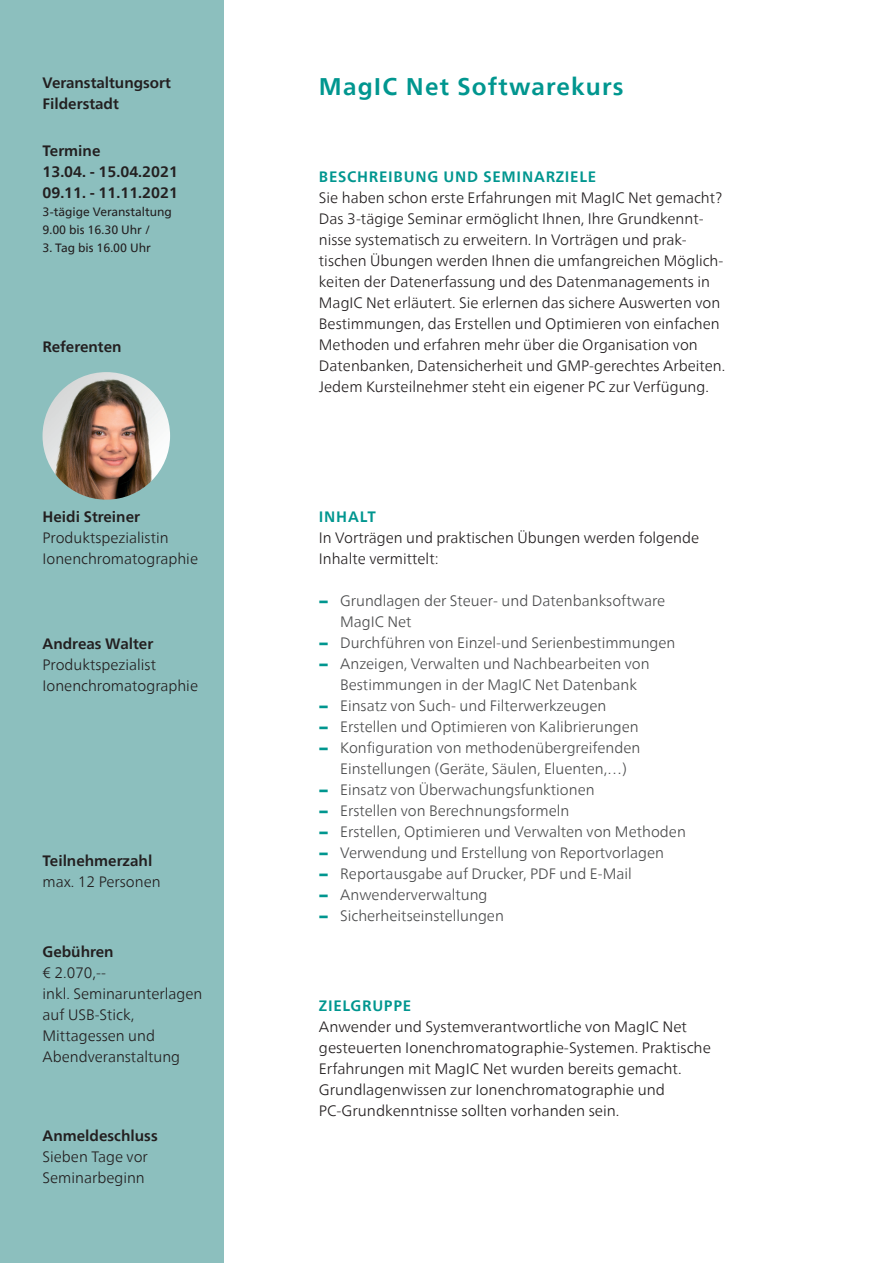
<style>
.page{position:relative;width:893px;height:1263px;background:#fff}
.page>*{position:absolute;margin:0;border:0;box-sizing:border-box;transform-origin:0 0}
.Subtitle_16_20_50pt{font:700 24px "Neue Frutiger World";letter-spacing:.05em;color:#00968f}
.Copy_10_14pt_light{font:300 15px/21px "Neue Frutiger World";color:#231f20}
.t1{font:300 15px/21px "Neue Frutiger World";color:#4b4c4d;text-align:center}
.Intro_10_14pt_bold{font:700 15px "Neue Frutiger World";color:#231f20}
._10_14_50pt_bold_ver{font:700 15px "Neue Frutiger World";letter-spacing:.05em;color:#00968f}
.Insert_8_12pt_regula{font:12px "Neue Frutiger World";color:#231f20}
.s1{font-family:"Neue Frutiger World Xtra Blk";font-weight:400;color:#00968f}
</style>
<div class="page">
<div style="left:0;top:0;width:223px;height:1263px;background:#8cbfbe"></div>
<img style="left:43px;top:372px;width:127px;height:128px;border-radius:64px">
<p class="Intro_10_14pt_bold" style="left:43px;top:70px;width:130px">Veranstaltungsort</p>
<p class="Intro_10_14pt_bold" style="left:43px;top:91px;width:78px">Filderstadt</p>
<p class="Intro_10_14pt_bold" style="left:43px;top:138px;width:59px">Termine</p>
<p class="Intro_10_14pt_bold" style="left:43px;top:159px;width:137px">13.04. - 15.04.2021</p>
<p class="Intro_10_14pt_bold" style="left:43px;top:180px;width:137px">09.11. - 11.11.2021</p>
<p class="Insert_8_12pt_regula" style="left:43px;top:203px;width:131px">3-tägige Veranstaltung</p>
<p class="Insert_8_12pt_regula" style="left:43px;top:221px;width:110px">9.00 bis 16.30 Uhr /</p>
<p class="Insert_8_12pt_regula" style="left:43px;top:239px;width:110px">3. Tag bis 16.00 Uhr</p>
<p class="Intro_10_14pt_bold" style="left:43px;top:333px;width:81px">Referenten</p>
<p class="Intro_10_14pt_bold" style="left:43px;top:503px;width:99px">Heidi Streiner</p>
<p class="Copy_10_14pt_light" style="left:43px;top:527px;width:128px">Produktspezialistin</p>
<p class="Copy_10_14pt_light" style="left:43px;top:548px;width:157px">Ionenchromatographie</p>
<p class="Intro_10_14pt_bold" style="left:43px;top:631px;width:112px">Andreas Walter</p>
<p class="Copy_10_14pt_light" style="left:43px;top:655px;width:115px">Produktspezialist</p>
<p class="Copy_10_14pt_light" style="left:43px;top:676px;width:157px">Ionenchromatographie</p>
<p class="Intro_10_14pt_bold" style="left:43px;top:848px;width:111px">Teilnehmerzahl</p>
<p class="Copy_10_14pt_light" style="left:43px;top:872px;width:120px">max. 12 Personen</p>
<p class="Intro_10_14pt_bold" style="left:43px;top:938px;width:73px">Gebühren</p>
<p class="Copy_10_14pt_light" style="left:43px;top:962px;width:65px">€ 2.070,--</p>
<p class="Copy_10_14pt_light" style="left:43px;top:983px;width:161px">inkl. Seminarunterlagen</p>
<p class="Copy_10_14pt_light" style="left:43px;top:1004px;width:93px">auf USB-Stick,</p>
<p class="Copy_10_14pt_light" style="left:43px;top:1025px;width:114px">Mittagessen und</p>
<p class="Copy_10_14pt_light" style="left:43px;top:1046px;width:139px">Abendveranstaltung</p>
<p class="Intro_10_14pt_bold" style="left:43px;top:1122px;width:117px">Anmeldeschluss</p>
<p class="Copy_10_14pt_light" style="left:43px;top:1146px;width:107px">Sieben Tage vor</p>
<p class="Copy_10_14pt_light" style="left:43px;top:1167px;width:104px">Seminarbeginn</p>
<p class="Subtitle_16_20_50pt" style="left:319px;top:66px;width:306px">MagIC Net Softwarekurs</p>
<p class="_10_14_50pt_bold_ver" style="left:319px;top:163px;width:279px">BESCHREIBUNG UND SEMINARZIELE</p>
<p class="Copy_10_14pt_light" style="left:319px;top:187px;width:408px">Sie haben schon erste Erfahrungen mit MagIC Net gemacht?<br>Das 3-tägige Seminar ermöglicht Ihnen, Ihre Grundkennt&shy;nisse systematisch zu erweitern. In Vorträgen und prak&shy;tischen Übungen werden Ihnen die umfangreichen Möglich&shy;keiten der Datenerfassung und des Datenmanagements in MagIC Net erläutert. Sie erlernen das sichere Auswerten von Bestimmungen, das Erstellen und Optimieren von einfachen Methoden und erfahren mehr über die Organisation von Datenbanken, Datensicherheit und GMP-gerechtes Arbeiten.</p>
<p class="Copy_10_14pt_light" style="left:319px;top:376px;width:391px">Jedem Kursteilnehmer steht ein eigener PC zur Verfügung.</p>
<p class="_10_14_50pt_bold_ver" style="left:319px;top:503px;width:58px">INHALT</p>
<p class="Copy_10_14pt_light" style="left:319px;top:527px;width:382px">In Vorträgen und praktischen Übungen werden folgende<br>Inhalte vermittelt:</p>
<p class="t1" style="left:340px;top:590px;width:327px;text-align:left;text-indent:-21px"><span class="s1">−</span> Grundlagen der Steuer- und Datenbanksoftware<br>MagIC Net</p>
<p class="t1" style="left:319px;top:632px;width:358px"><span class="s1">−</span> Durchführen von Einzel-und Serienbestimmungen</p>
<p class="t1" style="left:319px;top:653px;width:332px"><span class="s1">−</span> Anzeigen, Verwalten und Nachbearbeiten von<br>Bestimmungen in der MagIC Net Datenbank</p>
<p class="t1" style="left:319px;top:695px;width:289px"><span class="s1">−</span> Einsatz von Such- und Filterwerkzeugen</p>
<p class="t1" style="left:319px;top:716px;width:321px"><span class="s1">−</span> Erstellen und Optimieren von Kalibrierungen</p>
<p class="t1" style="left:319px;top:737px;width:323px"><span class="s1">−</span> Konfiguration von methodenübergreifenden<br>Einstellungen (Geräte, Säulen, Eluenten,…)</p>
<p class="t1" style="left:319px;top:779px;width:277px"><span class="s1">−</span> Einsatz von Überwachungsfunktionen</p>
<p class="t1" style="left:319px;top:800px;width:252px"><span class="s1">−</span> Erstellen von Berechnungsformeln</p>
<p class="t1" style="left:319px;top:821px;width:368px"><span class="s1">−</span> Erstellen, Optimieren und Verwalten von Methoden</p>
<p class="t1" style="left:319px;top:842px;width:347px"><span class="s1">−</span> Verwendung und Erstellung von Reportvorlagen</p>
<p class="t1" style="left:319px;top:863px;width:314px"><span class="s1">−</span> Reportausgabe auf Drucker, PDF und E-Mail</p>
<p class="t1" style="left:319px;top:884px;width:170px"><span class="s1">−</span> Anwenderverwaltung</p>
<p class="t1" style="left:319px;top:905px;width:187px"><span class="s1">−</span> Sicherheitseinstellungen</p>
<p class="_10_14_50pt_bold_ver" style="left:319px;top:992px;width:94px">ZIELGRUPPE</p>
<p class="Copy_10_14pt_light" style="left:319px;top:1016px;width:370px">Anwender und Systemverantwortliche von MagIC Net</p>
<p class="Copy_10_14pt_light" style="left:319px;top:1037px;width:393px">gesteuerten Ionenchromatographie-Systemen. Praktische<br>Erfahrungen mit MagIC Net wurden bereits gemacht.</p>
<p class="Copy_10_14pt_light" style="left:319px;top:1079px;width:348px">Grundlagenwissen zur Ionenchromatographie und<br>PC-Grundkenntnisse sollten vorhanden sein.</p>
</div>
